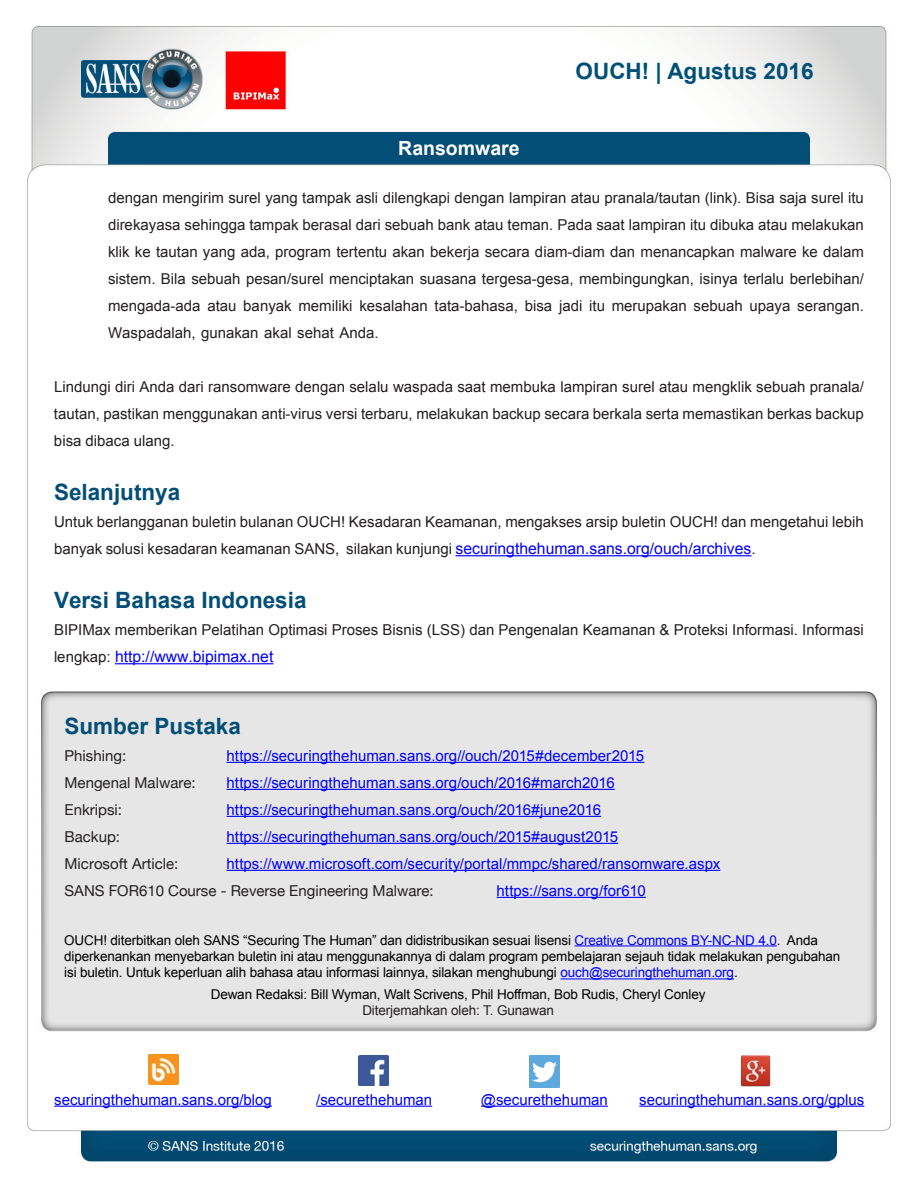
<style>
.page{position:relative;width:918px;height:1188px;background:#fff}
.page>*{position:absolute;margin:0;border:0;box-sizing:border-box;transform-origin:0 0}
.MainText{font:700 22.5px "Arial";color:#024e77}
.t1{font:700 22.5px "Arial";color:#004f77}
.t2{font:700 19.5px "Arial";color:#fff}
.MainText-2{font:15.75px "Arial";color:#00f}
.MainText-3{font:15px/27px "Arial";color:#231f20}
.t3{font:15px "Arial";color:#00f}
.t4{font:15px "Helvetica Neue";color:#231f20}
.t5{font:13.5px/16.5px "Arial";letter-spacing:-.01em;color:#000}
.t6{font:13.5px "Arial";letter-spacing:-.01em;color:#231f20}
.s1{font-size:15.75px;color:#00f}
.s2{font-size:15px;color:#231f20}
.s3{color:#00f}
.s4{color:#231f20}
</style>
<div class="page">
<img style="left:27px;top:26px;width:864px;height:1136px">
<hr style="left:456px;top:555px;width:295px;height:1px;background:#00f">
<hr style="left:115px;top:663px;width:158px;height:1px;background:#00f">
<hr style="left:575px;top:945px;width:202px;height:1px;background:#00f">
<hr style="left:560px;top:978px;width:174px;height:1px;background:#00f">
<hr style="left:227px;top:762px;width:417px;height:1px;background:#00f">
<hr style="left:227px;top:789px;width:388px;height:1px;background:#00f">
<hr style="left:227px;top:816px;width:374px;height:1px;background:#00f">
<hr style="left:227px;top:843px;width:391px;height:1px;background:#00f">
<hr style="left:227px;top:870px;width:493px;height:1px;background:#00f">
<hr style="left:497px;top:897px;width:149px;height:1px;background:#00f">
<img style="left:148px;top:1054px;width:30px;height:30px">
<hr style="left:54px;top:1106px;width:218px;height:1px;background:#00f">
<img style="left:359px;top:1055px;width:30px;height:30px">
<hr style="left:316px;top:1106px;width:116px;height:1px;background:#00f">
<img style="left:530px;top:1055px;width:30px;height:32px">
<hr style="left:481px;top:1106px;width:127px;height:1px;background:#00f">
<img style="left:741px;top:1054px;width:30px;height:32px">
<hr style="left:639px;top:1106px;width:225px;height:1px;background:#00f">
<h2 class="t2" style="left:398px;top:136px;width:123px">Ransomware</h2>
<h1 class="t1" style="left:576px;top:56px;width:239px">OUCH! | Agustus 2016</h1>
<p class="MainText-3" style="left:108px;top:185px;width:757px;text-align:right">dengan mengirim surel yang tampak asli dilengkapi dengan lampiran atau pranala/tautan (link .) Bisa saja surel itu direkayasa sehingga tampak berasal dari sebuah bank atau teman. Pada saat lampiran itu dibuka atau melakukan klik ke tautan yang ada, program tertentu akan bekerja secara diam-diam dan menancapkan malware ke dalam sistem. Bila sebuah pesan/surel menciptakan suasana tergesa-gesa, membingungkan, isinya terlalu berlebihan/ serangan.</p>
<p class="MainText-3" style="left:108px;top:293px;width:272px">mengada-ada<br>Waspadalah, gunakan akal sehat Anda.</p>
<p class="MainText-3" style="left:54px;top:374px;width:811px;text-align:justify">Lindungi diri Anda dari ransomware dengan selalu waspada saat membuka lampiran surel atau mengklik sebuah pranala/ tautan, pastikan menggunakan anti-virus versi terbaru, melakukan backup secara berkala serta memastikan berkas backup bisa dibaca ulang.</p>
<p class="MainText" style="left:54px;top:477px;width:128px">Selanjutnya</p>
<p class="MainText-3" style="left:54px;top:509px;width:811px">Untuk berlangganan buletin bulanan OUCH! Kesadaran Keamanan, mengakses arsip buletin OUCH! dan mengetahui lebih banyak solusi kesadaran keamanan SANS, silakan kunjungi <span class="s1">securingthehuman.sans.org/ouch/archives</span>.</p>
<p class="MainText" style="left:54px;top:585px;width:254px">Versi Bahasa Indonesia</p>
<p class="MainText-3" style="left:54px;top:617px;width:811px">BIPIMax memberikan Pelatihan Optimasi Proses Bisnis (LSS) dan Pengenalan Keamanan &amp; Proteksi Informasi. Informasi</p>
<p class="MainText-2" style="left:54px;top:646px;width:221px"><span class="s2">lengkap:</span> http://www.bipimax.net</p>
<p class="MainText-3" style="left:243px;top:293px;width:50px">banyak</p>
<p class="MainText-3" style="left:298px;top:293px;width:56px">memiliki</p>
<p class="MainText-3" style="left:359px;top:293px;width:70px">kesalahan</p>
<p class="MainText-3" style="left:435px;top:293px;width:85px">tata-bahasa,</p>
<p class="MainText-3" style="left:525px;top:293px;width:29px">bisa</p>
<p class="MainText-3" style="left:559px;top:293px;width:25px">jadi</p>
<p class="MainText-3" style="left:589px;top:293px;width:17px">itu</p>
<p class="MainText-3" style="left:612px;top:293px;width:77px">merupakan</p>
<p class="MainText-3" style="left:694px;top:293px;width:51px">sebuah</p>
<p class="MainText-3" style="left:207px;top:293px;width:31px">atau</p>
<p class="MainText-3" style="left:750px;top:293px;width:42px">upaya</p>
<p class="MainText" style="left:65px;top:711px;width:178px">Sumber Pustaka</p>
<p class="t3" style="left:227px;top:746px;width:419px">https://securingthehuman.sans.org//ouch/2015#december2015</p>
<p class="t4" style="left:65px;top:745px;width:63px">Phishing:</p>
<p class="t4" style="left:65px;top:772px;width:133px">Mengenal Malware:</p>
<p class="t3" style="left:227px;top:773px;width:390px">https://securingthehuman.sans.org/ouch/2016#march2016</p>
<p class="t4" style="left:65px;top:799px;width:59px">Enkripsi:</p>
<p class="t3" style="left:227px;top:800px;width:376px">https://securingthehuman.sans.org/ouch/2016#june2016</p>
<p class="t4" style="left:65px;top:826px;width:57px">Backup:</p>
<p class="t3" style="left:227px;top:827px;width:393px">https://securingthehuman.sans.org/ouch/2015#august2015</p>
<p class="t4" style="left:65px;top:853px;width:115px">Microsoft Article:</p>
<p class="t3" style="left:227px;top:854px;width:495px">https://www.microsoft.com/security/portal/mmpc/shared/ransomware.aspx</p>
<p class="t4" style="left:65px;top:880px;width:371px">SANS FOR610 Course - Reverse Engineering Malware:</p>
<p class="t3" style="left:497px;top:881px;width:151px">https://sans.org/for610</p>
<p class="t5" style="left:64px;top:932px;width:778px">OUCH! diterbitkan oleh SANS “Securing The Human” dan didistribusikan sesuai lisensi <span class="s3">Creative Commons BY-NC-ND 4.0</span><span class="s4">. </span>diperkenankan menyebarkan buletin ini atau menggunakannya di dalam program pembelajaran sejauh tidak melakukan pengubahan isi buletin. Untuk keperluan alih bahasa atau informasi lainnya, silakan menghubungi <span class="s3">ouch@securingthehuman.org</span>.</p>
<p class="t5" style="left:211px;top:986px;width:496px">Dewan Redaksi: Bill Wyman, Walt Scrivens, Phil Hoffman, Bob Rudis, Cheryl Conley</p>
<p class="t6" style="left:362px;top:1001px;width:193px">Diterjemahkan oleh .T: Gunawan</p>
<p class="t5" style="left:787px;top:932px;width:33px">Anda</p>
<p class="t3" style="left:54px;top:1090px;width:219px">securingthehuman.sans.org/blog</p>
<p class="t3" style="left:316px;top:1090px;width:117px">/securethehuman</p>
<p class="t3" style="left:481px;top:1090px;width:128px">@securethehuman</p>
<p class="t3" style="left:639px;top:1090px;width:227px">securingthehuman.sans.org/gplus</p>
</div>
